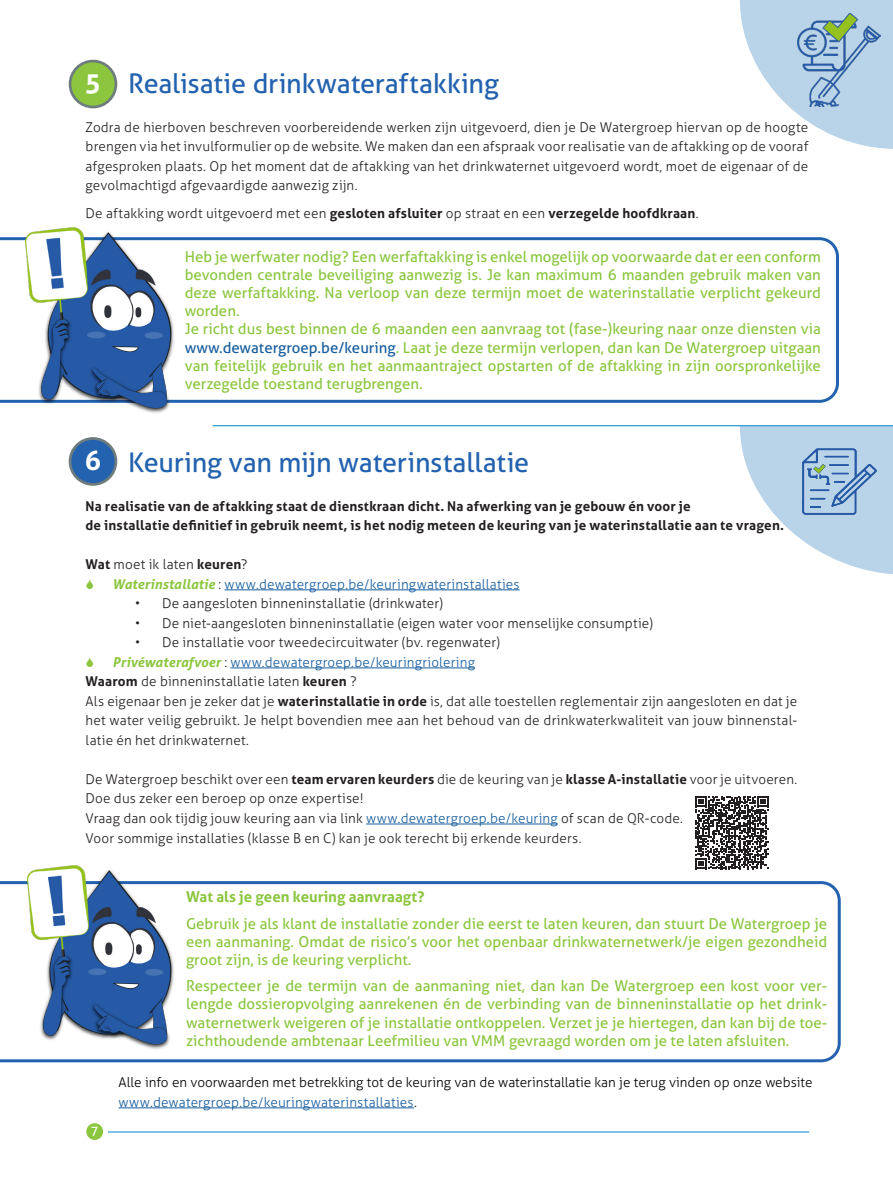
<style>
.page{position:relative;width:893px;height:1187px;background:#fff}
.page>*{position:absolute;margin:0;border:0;box-sizing:border-box;transform-origin:0 0}
.brochure_titel_x{font:27px "Aller";letter-spacing:-.005em;color:#2362af}
.t1{font:700 27px "Aller";color:#fff}
.t2{font:15px/18px "Aller";color:#8bc63e;text-align:justify}
.t3{font:700 15px "Aller";color:#8bc63e}
.brochure_body{font:300 13.5px/19.5px "Aller";letter-spacing:.01em;color:#231f20;text-align:justify}
.brochure_body-2{font:700 13.5px/19.5px "Aller";letter-spacing:.015em;color:#231f20}
.t4{font:300 13.5px "Aller";letter-spacing:.01em;color:#175d9e}
.t5{font:300 13.5px "Aller";color:#000}
.t6{font:12.75px "Aller";color:#fff}
.s1{font-weight:700}
.s2{color:#175d9e}
.s3{font-weight:700;font-style:italic;color:#8bc63e}
.s4{color:#231f20}
.s5{color:#000}
</style>
<div class="page">
<svg style="left:740px;top:426px;width:153px;height:149px"></svg>
<svg style="left:740px;top:0;width:153px;height:149px"></svg>
<div style="left:86px;top:1123px;width:17px;height:16px;background:#8bc63e;border-radius:50%"></div>
<hr style="left:108px;top:1131px;width:701px;height:1px;background:#0082c5">
<img style="left:798px;top:13px;width:82px;height:93px">
<div style="left:70px;top:61px;width:46px;height:46px;background:#8bc63e;border-radius:50%"></div>
<div style="left:69px;top:60px;width:48px;height:48px;border:3px solid #6f7c7d;border-radius:50%"></div>
<div style="left:70px;top:438px;width:46px;height:46px;background:#2362af;border-radius:50%"></div>
<div style="left:69px;top:437px;width:48px;height:48px;border:3px solid #6f7c7d;border-radius:50%"></div>
<img style="left:802px;top:448px;width:74px;height:66px">
<hr style="left:213px;top:425px;width:680px;height:1px;background:#0082c5">
<svg style="left:0;top:237px;width:839px;height:166px"></svg>
<img style="left:26px;top:227px;width:150px;height:186px">
<hr style="left:225px;top:589px;width:295px;height:1px;background:#175d9e">
<hr style="left:230px;top:667px;width:245px;height:1px;background:#175d9e">
<hr style="left:366px;top:823px;width:192px;height:1px;background:#175d9e">
<svg style="left:0;top:881px;width:841px;height:181px"></svg>
<img style="left:27px;top:865px;width:149px;height:186px">
<hr style="left:119px;top:1107px;width:295px;height:1px;background:#175d9e">
<svg style="left:695px;top:796px;width:74px;height:73px"></svg>
<p class="t1" style="left:85px;top:66px;width:18px">5</p>
<p class="brochure_titel_x" style="left:128px;top:66px;width:372px">Realisatie drinkwateraftakking</p>
<p class="brochure_body" style="left:86px;top:117px;width:724px">Zodra de hierboven beschreven voorbereidende werken zijn uitgevoerd, dien je De Watergroep hiervan op de hoogte brengen via het invulformulier op de website. We maken dan een afspraak voor realisatie van de aftakking op de vooraf afgesproken plaats. Op het moment dat de aftakking van het drinkwaternet uitgevoerd wordt, moet de eigenaar of de gevolmachtigd afgevaardigde aanwezig zijn.</p>
<p class="brochure_body" style="left:86px;top:203px;width:614px">De aftakking wordt uitgevoerd met een <span class="s1">gesloten afsluiter</span> op straat en een <span class="s1">verzegelde hoofdkraan</span>.</p>
<p class="t2" style="left:185px;top:248px;width:638px">Heb je werfwater nodig? Een werfaftakking is enkel mogelijk op voorwaarde dat er een conform bevonden centrale beveiliging aanwezig is. Je kan maximum 6 maanden gebruik maken van deze werfaftakking. Na verloop van deze termijn moet de waterinstallatie verplicht gekeurd worden.</p>
<p class="t2" style="left:185px;top:320px;width:638px">Je richt dus best binnen de 6 maanden een aanvraag tot (fase-)keuring naar onze diensten via <span class="s2">www.dewatergroep.be/keuring</span>. Laat je deze termijn verlopen, dan kan De Watergroep uitgaan van feitelijk gebruik en het aanmaantraject opstarten of de aftakking in zijn oorspronkelijke verzegelde toestand terugbrengen.</p>
<p class="t1" style="left:85px;top:443px;width:18px">6</p>
<p class="brochure_titel_x" style="left:128px;top:446px;width:403px">Keuring van mijn waterinstallatie</p>
<p class="brochure_body-2" style="left:86px;top:496px;width:700px">Na realisatie van de aftakking staat de dienstkraan dicht. Na afwerking van je gebouw én voor je<br>de installatie definitief in gebruik neemt, is het nodig meteen de keuring van je waterinstallatie aan te vragen.</p>
<p class="brochure_body" style="left:86px;top:554px;width:163px"><span class="s1">Wat</span> moet ik laten <span class="s1">keuren</span>?</p>
<p class="t4" style="left:113px;top:576px;width:409px"><span class="s3">Waterinstallatie</span> <span class="s4">:</span> www.dewatergroep.be/keuringwaterinstallaties</p>
<p class="brochure_body" style="left:135px;top:593px;width:309px">• De aangesloten binneninstallatie (drinkwater)</p>
<p class="brochure_body" style="left:135px;top:613px;width:519px">• De niet-aangesloten binneninstallatie (eigen water voor menselijke consumptie)</p>
<p class="brochure_body" style="left:135px;top:632px;width:366px">• De installatie voor tweedecircuitwater (bv. regenwater)</p>
<p class="t4" style="left:113px;top:654px;width:364px"><span class="s3">Privéwaterafvoer</span> <span class="s4">:</span> www.dewatergroep.be/keuringriolering</p>
<p class="brochure_body" style="left:86px;top:671px;width:273px"><span class="s1">Waarom</span> de binneninstallatie laten <span class="s1">keuren</span> ?</p>
<p class="brochure_body" style="left:86px;top:691px;width:713px">Als eigenaar ben je zeker dat je <span class="s1">waterinstallatie in orde</span> is, dat alle toestellen reglementair zijn aangesloten en dat je het water veilig gebruikt. Je helpt bovendien mee aan het behoud van de drinkwaterkwaliteit van jouw binnenstal&shy;latie én het drinkwaternet.</p>
<p class="brochure_body" style="left:86px;top:769px;width:713px">De Watergroep beschikt over een <span class="s1">team ervaren keurders</span> die de keuring van je <span class="s1">klasse A-installatie</span> voor je uitvoeren.<br>Doe dus zeker een beroep op onze expertise!</p>
<p class="brochure_body" style="left:86px;top:808px;width:599px">Vraag dan ook tijdig jouw keuring aan via link <span class="s2">www.dewatergroep.be/keuring</span> of scan de QR-code.</p>
<p class="brochure_body" style="left:86px;top:827px;width:497px">Voor sommige installaties (klasse B en C) kan je ook terecht bij erkende keurders.</p>
<p class="t6" style="left:91px;top:1122px;width:9px">7</p>
<p class="t3" style="left:186px;top:887px;width:240px">Wat als je geen keuring aanvraagt?</p>
<p class="t2" style="left:186px;top:914px;width:643px">Gebruik je als klant de installatie zonder die eerst te laten keuren, dan stuurt De Watergroep je een aanmaning. Omdat de risico’s voor het openbaar drinkwaternetwerk/je eigen gezondheid groot zijn, is de keuring verplicht.</p>
<p class="t2" style="left:186px;top:977px;width:643px">Respecteer je de termijn van de aanmaning niet, dan kan De Watergroep een kost voor ver&shy;lengde dossieropvolging aanrekenen én de verbinding van de binneninstallatie op het drink&shy;waternetwerk weigeren of je installatie ontkoppelen. Verzet je je hiertegen, dan kan bij de toe&shy;zichthoudende ambtenaar Leefmilieu van VMM gevraagd worden om je te laten afsluiten.</p>
<p class="t5" style="left:119px;top:1074px;width:695px">Alle info en voorwaarden met betrekking tot de keuring van de waterinstallatie kan je terug vinden op onze website</p>
<p class="t4" style="left:119px;top:1093px;width:300px">www.dewatergroep.be/keuringwaterinstallaties<span class="s5">.</span></p>
</div>
